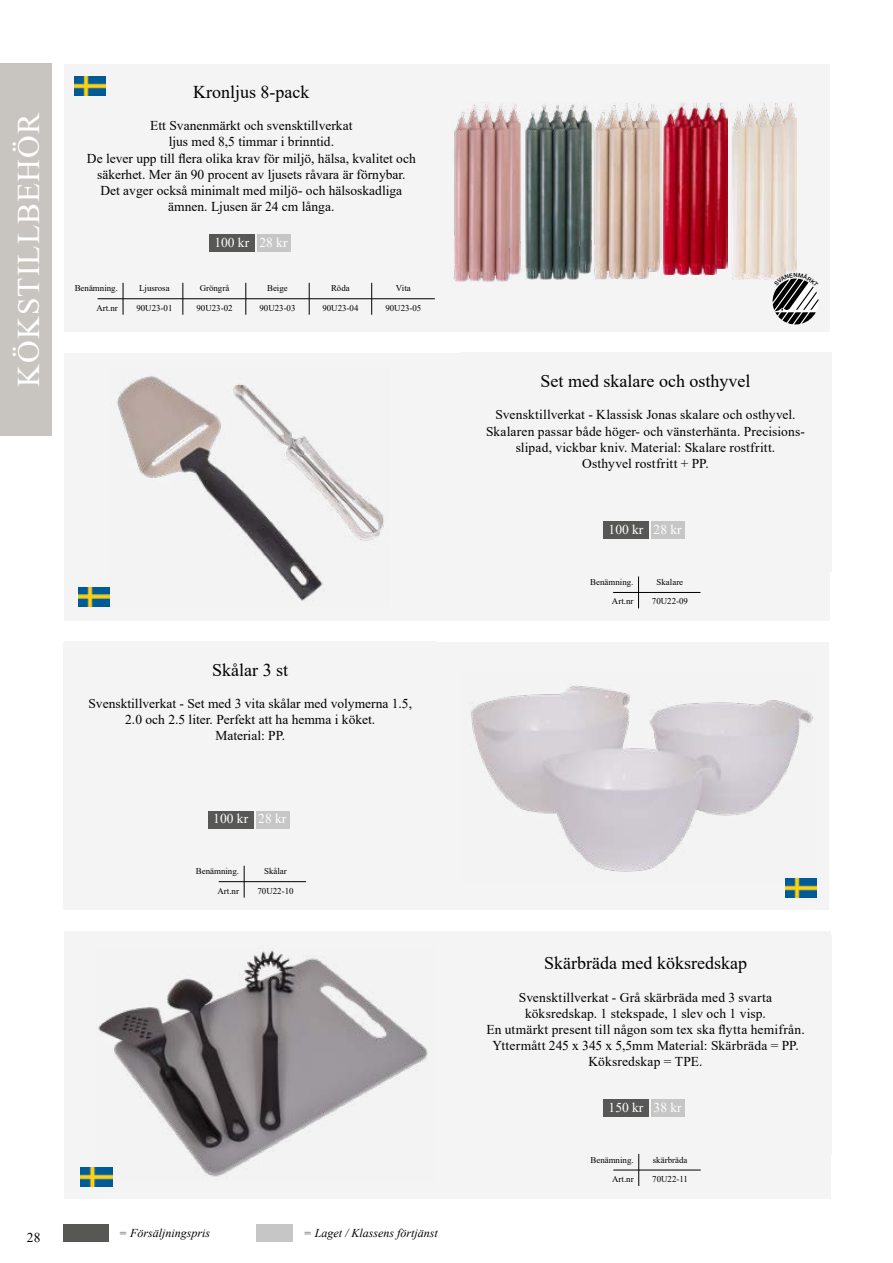
<style>
.page{position:relative;width:893px;height:1263px;background:#fff}
.page>*{position:absolute;margin:0;border:0;box-sizing:border-box;transform-origin:0 0}
.t1{font:31.5px "Times New Roman";letter-spacing:.035em;color:#fff}
.t2{font:18px "Times New Roman";color:#000}
.t3{font:13.5px/16.2px "Times New Roman";color:#000;text-align:center}
.t4{font:13.5px "Times New Roman";color:#fff}
.t5{font:italic 12px "Times New Roman";color:#000}
.t6{font:8.85px/19.2px "Times New Roman";color:#000;text-align:center}
</style>
<div class="page">
<div style="left:64px;top:642px;width:765px;height:268px;background:#f4f4f4"></div>
<div style="left:64px;top:931px;width:766px;height:268px;background:#f4f4f4"></div>
<div style="left:65px;top:64px;width:765px;height:268px;background:#f4f4f4"></div>
<div style="left:65px;top:353px;width:765px;height:268px;background:#f4f4f4"></div>
<div style="left:0;top:64px;width:52px;height:372px;background:#c8c4bf"></div>
<div style="left:65px;top:641px;width:371px;height:219px;background:#f4f4f4"></div>
<div style="left:460px;top:353px;width:371px;height:219px;background:#f4f4f4"></div>
<div style="left:460px;top:935px;width:371px;height:219px;background:#f4f4f4"></div>
<img style="left:471px;top:684px;width:342px;height:188px">
<img style="left:98px;top:950px;width:330px;height:231px">
<img style="left:116px;top:376px;width:268px;height:225px">
<hr style="left:613px;top:1170px;width:88px;height:1px;background:#000">
<hr style="left:638px;top:1154px;width:1px;height:32px;background:#000">
<div style="left:603px;top:1099px;width:45px;height:17px;background:#575756"></div>
<div style="left:651px;top:1099px;width:34px;height:17px;background:#c6c6c6"></div>
<div style="left:208px;top:811px;width:45px;height:17px;background:#575756"></div>
<div style="left:256px;top:811px;width:34px;height:17px;background:#c6c6c6"></div>
<div style="left:603px;top:522px;width:45px;height:17px;background:#575756"></div>
<div style="left:651px;top:522px;width:34px;height:17px;background:#c6c6c6"></div>
<hr style="left:219px;top:881px;width:87px;height:1px;background:#000">
<hr style="left:244px;top:866px;width:1px;height:32px;background:#000">
<hr style="left:613px;top:592px;width:87px;height:1px;background:#000">
<hr style="left:638px;top:576px;width:1px;height:32px;background:#000">
<img style="left:81px;top:1167px;width:31px;height:20px">
<img style="left:785px;top:878px;width:31px;height:20px">
<img style="left:79px;top:587px;width:31px;height:19px">
<div style="left:209px;top:234px;width:45px;height:18px;background:#575756"></div>
<div style="left:257px;top:234px;width:34px;height:18px;background:#c6c6c6"></div>
<div style="left:63px;top:1224px;width:45px;height:18px;background:#575756"></div>
<div style="left:256px;top:1224px;width:37px;height:18px;background:#c6c6c6"></div>
<hr style="left:98px;top:298px;width:337px;height:1px;background:#000">
<hr style="left:123px;top:283px;width:1px;height:32px;background:#000">
<hr style="left:183px;top:283px;width:1px;height:32px;background:#000">
<hr style="left:246px;top:283px;width:1px;height:32px;background:#000">
<hr style="left:309px;top:283px;width:1px;height:32px;background:#000">
<img style="left:611px;top:103px;width:50px;height:169px">
<img style="left:593px;top:110px;width:57px;height:169px">
<img style="left:542px;top:104px;width:51px;height:170px">
<img style="left:525px;top:110px;width:57px;height:170px">
<img style="left:472px;top:104px;width:49px;height:171px">
<img style="left:453px;top:109px;width:60px;height:173px">
<img style="left:75px;top:77px;width:31px;height:19px">
<img style="left:748px;top:103px;width:48px;height:169px">
<img style="left:732px;top:110px;width:53px;height:169px">
<img style="left:678px;top:103px;width:50px;height:165px">
<img style="left:663px;top:110px;width:54px;height:165px">
<hr style="left:371px;top:283px;width:1px;height:32px;background:#000">
<svg style="left:773px;top:273px;width:45px;height:51px"></svg>
<h1 class="t1" style="left:6px;top:387px;width:276px;rotate:-90deg">KÖKSTILLBEHÖR</h1>
<h2 class="t2" style="left:193px;top:79px;width:118px">Kronljus 8-pack</h2>
<p class="t3" style="left:87px;top:117px;width:330px">Ett Svanenmärkt och svensktillverkat<br>ljus med 8,5 timmar i brinntid.<br>De lever upp till flera olika krav för miljö, hälsa, kvalitet och säkerhet. Mer än 90 procent av ljusets råvara är förnybar.<br>Det avger också minimalt med miljö- och hälsoskadliga ämnen. Ljusen är 24 cm långa.</p>
<p class="t4" style="left:214px;top:233px;width:75px">100 kr 28 kr</p>
<p class="t6" style="left:75px;top:279px;width:45px">Benämning.</p>
<p class="t6" style="left:200px;top:279px;width:31px">Gröngrå</p>
<p class="t6" style="left:267px;top:279px;width:22px">Beige</p>
<p class="t6" style="left:331px;top:279px;width:20px">Röda</p>
<p class="t6" style="left:197px;top:298px;width:38px">90U23-02</p>
<p class="t6" style="left:259px;top:298px;width:38px">90U23-03</p>
<p class="t6" style="left:322px;top:298px;width:38px">90U23-04</p>
<p class="t6" style="left:139px;top:279px;width:32px">Ljusrosa</p>
<p class="t6" style="left:96px;top:298px;width:23px">Art.nr</p>
<p class="t6" style="left:136px;top:298px;width:38px">90U23-01</p>
<p class="t6" style="left:385px;top:279px;width:38px">Vita<br>90U23-05</p>
<h2 class="t2" style="left:212px;top:657px;width:77px">Skålar 3 st</h2>
<p class="t3" style="left:88px;top:695px;width:325px">Svensktillverkat - Set med 3 vita skålar med volymerna 1.5,<br>2.0 och 2.5 liter. Perfekt att ha hemma i köket.<br>Material: PP.</p>
<p class="t4" style="left:213px;top:809px;width:75px">100 kr 28 kr</p>
<p class="t6" style="left:196px;top:861px;width:45px">Benämning.</p>
<p class="t6" style="left:264px;top:861px;width:24px">Skålar</p>
<p class="t6" style="left:218px;top:881px;width:23px">Art.nr</p>
<p class="t6" style="left:258px;top:881px;width:38px">70U22-10</p>
<p class="t3" style="left:27px;top:1229px;width:15px">28</p>
<p class="t5" style="left:119px;top:1225px;width:93px">= Försäljningspris</p>
<p class="t5" style="left:304px;top:1225px;width:136px">= Laget / Klassens förtjänst</p>
<h2 class="t2" style="left:541px;top:368px;width:211px">Set med skalare och osthyvel</h2>
<p class="t3" style="left:486px;top:406px;width:320px">Svensktillverkat - Klassisk Jonas skalare och osthyvel.<br>Skalaren passar både höger- och vänsterhänta. Precisions&shy;slipad, vickbar kniv. Material: Skalare rostfritt.<br>Osthyvel rostfritt + PP.</p>
<p class="t4" style="left:609px;top:520px;width:75px">100 kr 28 kr</p>
<p class="t6" style="left:590px;top:572px;width:45px">Benämning.</p>
<p class="t6" style="left:657px;top:572px;width:28px">Skalare</p>
<p class="t6" style="left:612px;top:591px;width:23px">Art.nr</p>
<p class="t6" style="left:652px;top:591px;width:38px">70U22-09</p>
<h2 class="t2" style="left:544px;top:950px;width:204px">Skärbräda med köksredskap</h2>
<p class="t3" style="left:486px;top:988px;width:320px">Svensktillverkat - Grå skärbräda med 3 svarta köksredskap. 1 stekspade, 1 slev och 1 visp.<br>En utmärkt present till någon som tex ska flytta hemifrån.<br>Yttermått 245 x 345 x 5,5mm Material: Skärbräda = PP.<br>Köksredskap = TPE.</p>
<p class="t4" style="left:609px;top:1098px;width:75px">150 kr 38 kr</p>
<p class="t6" style="left:590px;top:1150px;width:45px">Benämning.</p>
<p class="t6" style="left:653px;top:1150px;width:36px">skärbräda</p>
<p class="t6" style="left:612px;top:1169px;width:23px">Art.nr</p>
<p class="t6" style="left:652px;top:1169px;width:37px">70U22-11</p>
</div>
